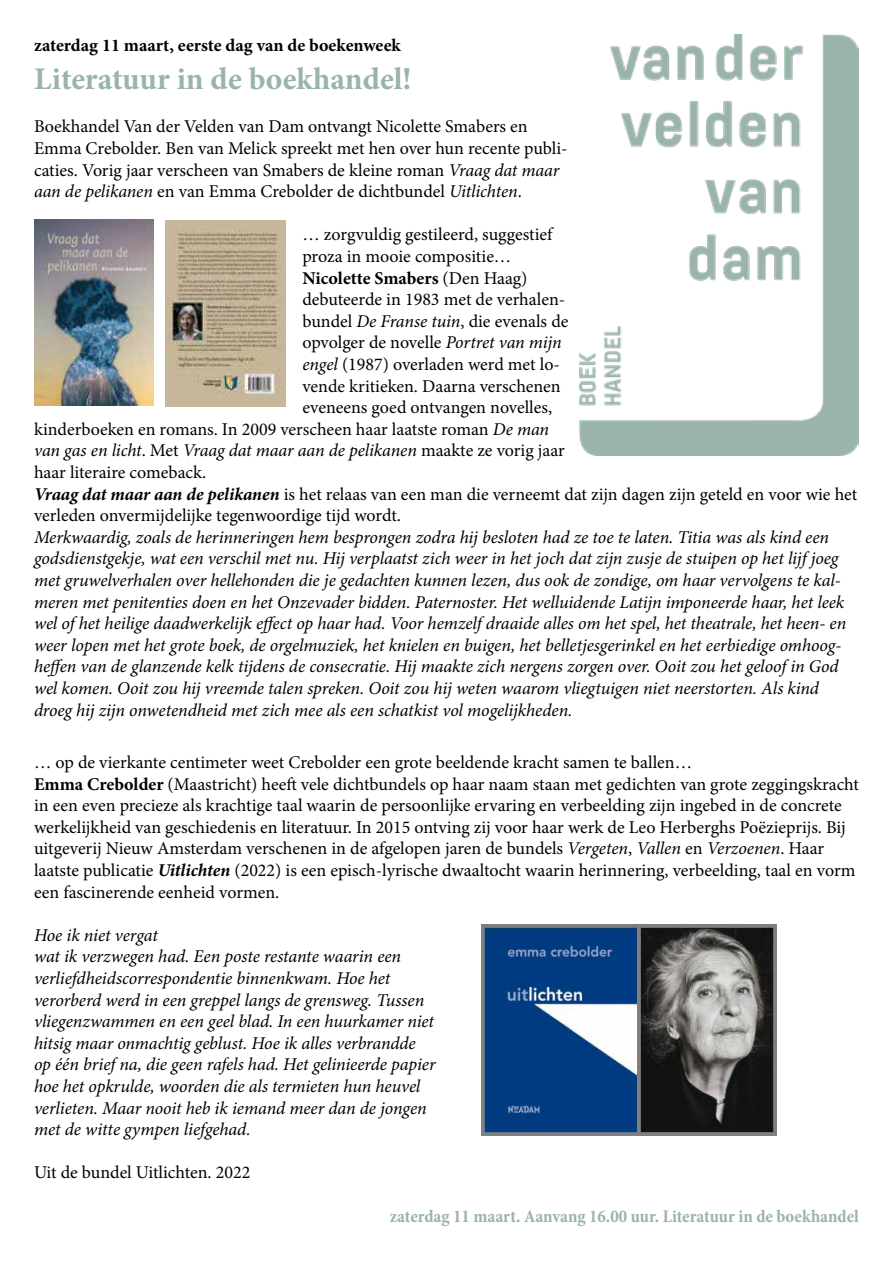
<style>
.page{position:relative;width:893px;height:1263px;background:#fff}
.page>*{position:absolute;margin:0;border:0;box-sizing:border-box;transform-origin:0 0}
.t1{font:700 31.5px "Minion Pro";color:#9ab3ac}
.t2{font:italic 18px/21.6px "Minion Pro";letter-spacing:-.005em;color:#000}
.t3{font:18px/21.6px "Minion Pro";color:#000}
.t4{font:700 18px "Minion Pro";color:#000}
.t5{font:700 condensed 18px "Minion Pro";color:#9ab3ac}
.s1{font-style:italic}
.s2{font-weight:400}
.s3{font-style:normal}
.s4{font-weight:700;font-style:italic}
.s5{font-weight:700}
</style>
<div class="page">
<img style="left:580px;top:35px;width:278px;height:421px">
<img style="left:34px;top:219px;width:120px;height:186px">
<img style="left:166px;top:220px;width:119px;height:186px">
<img style="left:482px;top:925px;width:295px;height:210px">
<p class="t4" style="left:34px;top:33px;width:368px">zaterdag 11 maart, eerste dag van de boekenweek</p>
<h1 class="t1" style="left:34px;top:57px;width:379px">Literatuur in de boekhandel!</h1>
<p class="t3" style="left:34px;top:116px;width:535px">Boekhandel Van der Velden van Dam ontvangt Nicolette Smabers en Emma Crebolder. Ben van Melick spreekt met hen over hun recente publi&shy;caties. Vorig jaar verscheen van Smabers de kleine roman <span class="s1">Vraag dat maar aan de pelikanen</span> en van Emma Crebolder de dichtbundel <span class="s1">Uitlichten</span>.</p>
<p class="t3" style="left:302px;top:224px;width:252px">… zorgvuldig gestileerd, suggestief</p>
<p class="t3" style="left:302px;top:245px;width:210px">proza in mooie compositie…</p>
<p class="t4" style="left:302px;top:265px;width:227px">Nicolette Smabers <span class="s2">(Den Haag)</span></p>
<p class="t3" style="left:302px;top:289px;width:264px">debuteerde in 1983 met de verhalen-</p>
<p class="t3" style="left:302px;top:310px;width:268px">bundel <span class="s1">De Franse tuin</span>, die evenals de</p>
<p class="t3" style="left:302px;top:332px;width:261px">opvolger de novelle <span class="s1">Portret van mijn</span></p>
<p class="t3" style="left:302px;top:353px;width:259px"><span class="s1">engel</span> (1987) overladen werd met lo-</p>
<p class="t3" style="left:302px;top:375px;width:260px">vende kritieken. Daarna verschenen</p>
<p class="t3" style="left:302px;top:397px;width:251px">eveneens goed ontvangen novelles,</p>
<p class="t3" style="left:34px;top:418px;width:517px">kinderboeken en romans. In 2009 verscheen haar laatste roman <span class="s1">De man</span></p>
<p class="t2" style="left:34px;top:440px;width:532px">van gas en licht<span class="s3">. Met</span> Vraag dat maar aan de pelikanen <span class="s3">maakte ze vorig jaar</span></p>
<p class="t3" style="left:34px;top:461px;width:174px">haar literaire comeback.</p>
<p class="t3" style="left:34px;top:483px;width:825px"><span class="s4">Vraag dat maar aan de pelikanen</span> is het relaas van een man die verneemt dat zijn dagen zijn geteld en voor wie het</p>
<p class="t3" style="left:34px;top:505px;width:368px">verleden onvermijdelijke tegenwoordige tijd wordt.</p>
<p class="t2" style="left:34px;top:526px;width:814px">Merkwaardig, zoals de herinneringen hem besprongen zodra hij besloten had ze toe te laten. Titia was als kind een godsdienstgekje, wat een verschil met nu. Hij verplaatst zich weer in het joch dat zijn zusje de stuipen op het lijf joeg met gruwelverhalen over hellehonden die je gedachten kunnen lezen, dus ook de zondige, om haar vervolgens te kal&shy;meren met penitenties doen en het Onzevader bidden. Paternoster. Het welluidende Latijn imponeerde haar, het leek wel of het heilige daadwerkelijk effect op haar had. Voor hemzelf draaide alles om het spel, het theatrale, het heen- en weer lopen met het grote boek, de orgelmuziek, het knielen en buigen, het belletjesgerinkel en het eerbiedige omhoog&shy;heffen van de glanzende kelk tijdens de consecratie. Hij maakte zich nergens zorgen over. Ooit zou het geloof in God wel komen. Ooit zou hij vreemde talen spreken. Ooit zou hij weten waarom vliegtuigen niet neerstorten. Als kind droeg hij zijn onwetendheid met zich mee als een schatkist vol mogelijkheden.</p>
<p class="t3" style="left:34px;top:751px;width:826px">… op de vierkante centimeter weet Crebolder een grote beeldende kracht samen te ballen…<br><span class="s5">Emma Crebolder</span> (Maastricht) heeft vele dichtbundels op haar naam staan met gedichten van grote zeggingskracht in een even precieze als krachtige taal waarin de persoonlijke ervaring en verbeelding zijn ingebed in de concrete werkelijkheid van geschiedenis en literatuur. In 2015 ontving zij voor haar werk de Leo Herberghs Poëzieprijs. Bij uitgeverij Nieuw Amsterdam verschenen in de afgelopen jaren de bundels <span class="s1">Vergeten</span>, <span class="s1">Vallen</span> en <span class="s1">Verzoenen</span>. Haar laatste publicatie <span class="s4">Uitlichten</span> (2022) is een episch-lyrische dwaaltocht waarin herinnering, verbeelding, taal en vorm een fascinerende eenheid vormen.</p>
<p class="t2" style="left:34px;top:924px;width:403px">Hoe ik niet vergat<br>wat ik verzwegen had. Een poste restante waarin een verliefdheidscorrespondentie binnenkwam. Hoe het verorberd werd in een greppel langs de grensweg. Tussen vliegenzwammen en een geel blad. In een huurkamer niet hitsig maar onmachtig geblust. Hoe ik alles verbrandde op één brief na, die geen rafels had. Het gelinieerde papier hoe het opkrulde, woorden die als termieten hun heuvel verlieten. Maar nooit heb ik iemand meer dan de jongen met de witte gympen liefgehad.</p>
<p class="t3" style="left:34px;top:1162px;width:218px">Uit de bundel Uitlichten. 2022</p>
<p class="t5" style="left:390px;top:1203px;width:471px">zaterdag 11 maart. Aanvang 16.00 uur. Literatuur in de boekhandel</p>
</div>
